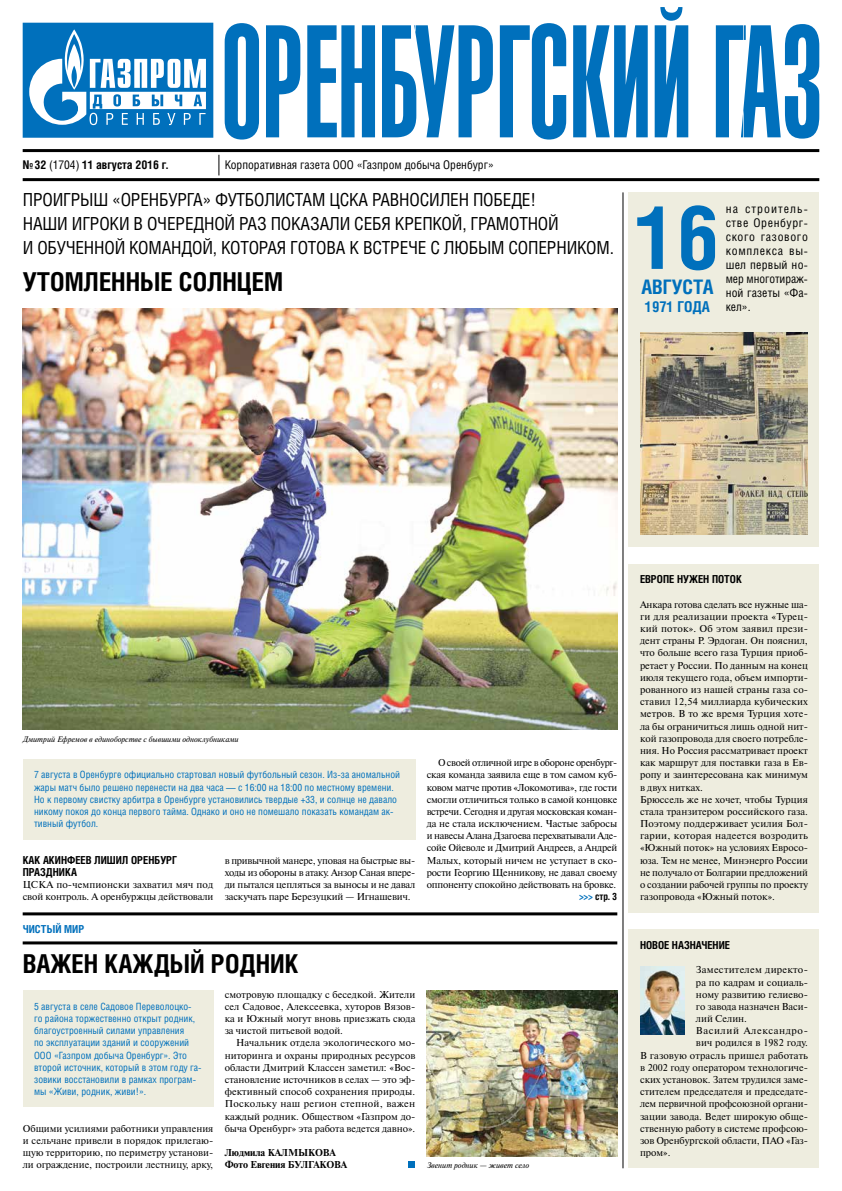
<style>
.page{position:relative;width:842px;height:1191px;background:#fff}
.page>*{position:absolute;margin:0;border:0;box-sizing:border-box;transform-origin:0 0}
.t1{font:700 88px "Helios Cond C";color:#0070bc}
.t2{font:700 26px "Helios Cond C";color:#000}
.t3{font:700 20px "Helios Cond C";color:#0070bc}
.t4{font:18px/24.4px "Helios Cond C";letter-spacing:-.01em;color:#000}
.t5{font:700 15px "Helios Cond C";color:#0070bc}
.t6{font:12px/14px "Helios Cond C";color:#000;text-align:justify}
.t7{font:700 12px "Helios Cond C";letter-spacing:-.005em;color:#000}
.t8{font:700 11px/12.2px "Helios Cond C";color:#000}
.t9{font:700 11px "Helios Cond C";letter-spacing:.005em;color:#0070bc}
.t10{font:10px/12.2px "Newton C";color:#000;text-align:justify}
.t11{font:10px/12.2px "Helios Cond C";color:#0070bc}
.t12{font:700 10px/12.2px "Newton C";color:#000}
.t13{font:10px "Newton C";letter-spacing:.02em;color:#000}
.t14{font:10px "Newton C";letter-spacing:.055em;color:#000}
.t15{font:700 10px "Helios Cond C";color:#000}
.t16{font:italic 8px "Newton C";color:#000}
.s1{font-weight:400}
.s2{color:#0070bc}
</style>
<div class="page">
<hr style="left:23px;top:149px;width:796px;height:3px;background:#000">
<hr style="left:23px;top:178px;width:796px;height:3px;background:#000">
<svg style="left:23px;top:23px;width:190px;height:115px"></svg>
<svg style="left:219px;top:155px;width:1px;height:20px"></svg>
<svg style="left:225px;top:7px;width:594px;height:133px"></svg>
<div style="left:23px;top:759px;width:392px;height:80px;background:#eeeddf"></div>
<div style="left:23px;top:990px;width:190px;height:117px;background:#eeeddf"></div>
<hr style="left:23px;top:941px;width:594px;height:3px;background:#000">
<hr style="left:23px;top:912px;width:594px;height:3px;background:#000">
<div style="left:629px;top:192px;width:190px;height:355px;background:#eeeddf"></div>
<div style="left:629px;top:929px;width:190px;height:239px;background:#eeeddf"></div>
<div style="left:629px;top:564px;width:190px;height:348px;background:#eeeddf"></div>
<img style="left:640px;top:332px;width:168px;height:202px">
<hr style="left:623px;top:192px;width:1px;height:976px;background:#000">
<img style="left:23px;top:308px;width:594px;height:421px">
<img style="left:640px;top:966px;width:45px;height:68px">
<img style="left:427px;top:990px;width:190px;height:166px">
<div style="left:408px;top:1161px;width:7px;height:7px;background:#0070bc"></div>
<p class="t7" style="left:23px;top:157px;width:147px">№ 32 <span class="s1">(1704)</span> 11 августа 2016 г.</p>
<p class="t6" style="left:225px;top:157px;width:271px">Корпоративная газета ООО «Газпром добыча Оренбург»</p>
<h3 class="t4" style="left:23px;top:186px;width:593px">ПРОИГРЫШ «ОРЕНБУРГА» ФУТБОЛИСТАМ ЦСКА РАВНОСИЛЕН ПОБЕДЕ!<br>НАШИ ИГРОКИ В ОЧЕРЕДНОЙ РАЗ ПОКАЗАЛИ СЕБЯ КРЕПКОЙ, ГРАМОТНОЙ<br>И ОБУЧЕННОЙ КОМАНДОЙ, КОТОРАЯ ГОТОВА К ВСТРЕЧЕ С ЛЮБЫМ СОПЕРНИКОМ.</h3>
<h2 class="t2" style="left:23px;top:266px;width:262px">УТОМЛЕННЫЕ СОЛНЦЕМ</h2>
<h1 class="t1" style="left:635px;top:185px;width:86px">16</h1>
<h3 class="t3" style="left:641px;top:275px;width:74px">АВГУСТА</h3>
<h3 class="t5" style="left:645px;top:297px;width:66px">1971 ГОДА</h3>
<p class="t6" style="left:726px;top:201px;width:84px">на строитель&shy;стве Оренбург&shy;ского газового комплекса вы&shy;шел первый но&shy;мер многотираж&shy;ной газеты «Фа&shy;кел».</p>
<p class="t16" style="left:23px;top:734px;width:217px">Дмитрий Ефремов в единоборстве с бывшими одноклубниками</p>
<p class="t11" style="left:34px;top:768px;width:368px">7 августа в Оренбурге официально стартовал новый футбольный сезон. Из-за аномальной жары матч было решено перенести на два часа — с 16:00 на 18:00 по местному времени.<br>Но к первому свистку арбитра в Оренбурге установились твердые +33, и солнце не давало никому покоя до конца первого тайма. Однако и оно не помешало показать командам ак&shy;тивный футбол.</p>
<p class="t8" style="left:23px;top:853px;width:156px">КАК АКИНФЕЕВ ЛИШИЛ ОРЕНБУРГ<br>ПРАЗДНИКА</p>
<p class="t10" style="left:23px;top:878px;width:192px">ЦСКА по-чемпионски захватил мяч под свой контроль. А оренбуржцы действовали</p>
<p class="t9" style="left:23px;top:922px;width:63px">ЧИСТЫЙ МИР</p>
<p class="t10" style="left:225px;top:854px;width:192px">в привычной манере, уповая на быстрые вы&shy;ходы из обороны в атаку. Анзор Саная впере&shy;ди пытался цепляться за выносы и не давал заскучать паре Березуцкий — Игнашевич.</p>
<h2 class="t2" style="left:23px;top:948px;width:277px">ВАЖЕН КАЖДЫЙ РОДНИК</h2>
<p class="t11" style="left:34px;top:1000px;width:169px">5 августа в селе Садовое Переволоцко&shy;го района торжественно открыт родник, благоустроенный силами управления<br>по эксплуатации зданий и сооружений ООО «Газпром добыча Оренбург». Это второй источник, который в этом году га&shy;зовики восстановили в рамках програм&shy;мы «Живи, родник, живи!».</p>
<p class="t10" style="left:23px;top:1122px;width:192px">Общими усилиями работники управления и сельчане привели в порядок прилегаю&shy;щую территорию, по периметру установи&shy;ли ограждение, построили лестницу, арку,</p>
<p class="t10" style="left:225px;top:988px;width:192px">смотровую площадку с беседкой. Жители сел Садовое, Алексеевка, хуторов Вязов&shy;ка и Южный могут вновь приезжать сюда за чистой питьевой водой.</p>
<p class="t10" style="left:225px;top:1037px;width:192px;text-indent:11px">Начальник отдела экологического мо&shy;ниторинга и охраны природных ресурсов области Дмитрий Классен заметил: «Вос&shy;становление источников в селах — это эф&shy;фективный способ сохранения природы.<br>Поскольку наш регион степной, важен каждый родник. Обществом «Газпром до&shy;быча Оренбург» эта работа ведется давно».</p>
<p class="t12" style="left:225px;top:1146px;width:124px">Людмила КАЛМЫКОВА<br>Фото Евгения БУЛГАКОВА</p>
<p class="t10" style="left:427px;top:756px;width:192px;text-indent:11px">О своей отличной игре в обороне оренбург&shy;ская команда заявила еще в том самом куб&shy;ковом матче против «Локомотива», где гости смогли отличиться только в самой концовке встречи. Сегодня и другая московская коман&shy;да не стала исключением. Частые забросы и навесы Алана Дзагоева перехватывали Аде&shy;сойе Ойеволе и Дмитрий Андреев, а Андрей Малых, который ничем не уступает в ско&shy;рости Георгию Щенникову, не давал своему оппоненту спокойно действовать на бровке.</p>
<p class="t15" style="left:579px;top:890px;width:40px"><span class="s2">&gt;&gt;&gt;</span> стр. 3</p>
<p class="t16" style="left:427px;top:1161px;width:104px">Звенит родник — живет село</p>
<p class="t8" style="left:640px;top:573px;width:103px">ЕВРОПЕ НУЖЕН ПОТОК</p>
<p class="t10" style="left:640px;top:598px;width:170px;text-align:left">Анкара готова сделать все нужные ша&shy;ги для реализации проекта «Турец&shy;кий поток». Об этом заявил прези&shy;дент страны Р. Эрдоган. Он пояснил, что больше всего газа Турция приоб&shy;ретает у России. По данным на конец июля текущего года, объем импорти&shy;рованного из нашей страны газа со&shy;ставил 12,54 миллиарда кубических метров. В то же время Турция хоте&shy;ла бы ограничиться лишь одной нит&shy;кой газопровода для своего потребле&shy;ния. Но Россия рассматривает проект как маршрут для поставки газа в Ев&shy;ропу и заинтересована как минимум в двух нитках.<br>Брюссель же не хочет, чтобы Турция стала транзитером российского газа.<br>Поэтому поддерживает усилия Бол&shy;гарии, которая надеется возродить «Южный поток» на условиях Евросо&shy;юза. Тем не менее, Минэнерго России не получало от Болгарии предложений о создании рабочей группы по проекту газопровода «Южный поток».</p>
<p class="t8" style="left:640px;top:938px;width:92px">НОВОЕ НАЗНАЧЕНИЕ</p>
<p class="t13" style="left:696px;top:964px;width:113px">Заместителем директо-</p>
<p class="t10" style="left:696px;top:976px;width:113px">ра по кадрам и социаль-</p>
<p class="t10" style="left:696px;top:988px;width:113px">ному развитию гелиево-</p>
<p class="t10" style="left:696px;top:1000px;width:113px">го завода назначен Васи-</p>
<p class="t10" style="left:696px;top:1012px;width:53px">лий Селин.</p>
<p class="t14" style="left:696px;top:1025px;width:113px">Василий Александро-</p>
<p class="t10" style="left:696px;top:1037px;width:113px">вич родился в 1982 году.</p>
<p class="t10" style="left:640px;top:1049px;width:170px">В газовую отрасль пришел работать</p>
<p class="t10" style="left:640px;top:1061px;width:169px">в 2002 году оператором технологиче-</p>
<p class="t10" style="left:640px;top:1073px;width:169px">ских установок. Затем трудился заме-</p>
<p class="t10" style="left:640px;top:1085px;width:169px">стителем председателя и председате-</p>
<p class="t10" style="left:640px;top:1098px;width:169px">лем первичной профсоюзной органи-</p>
<p class="t10" style="left:640px;top:1110px;width:169px">зации завода. Ведет широкую обще-</p>
<p class="t10" style="left:640px;top:1122px;width:169px">ственную работу в системе профсою-</p>
<p class="t10" style="left:640px;top:1134px;width:169px">зов Оренбургской области, ПАО «Газ-</p>
<p class="t10" style="left:640px;top:1146px;width:32px">пром».</p>
</div>
